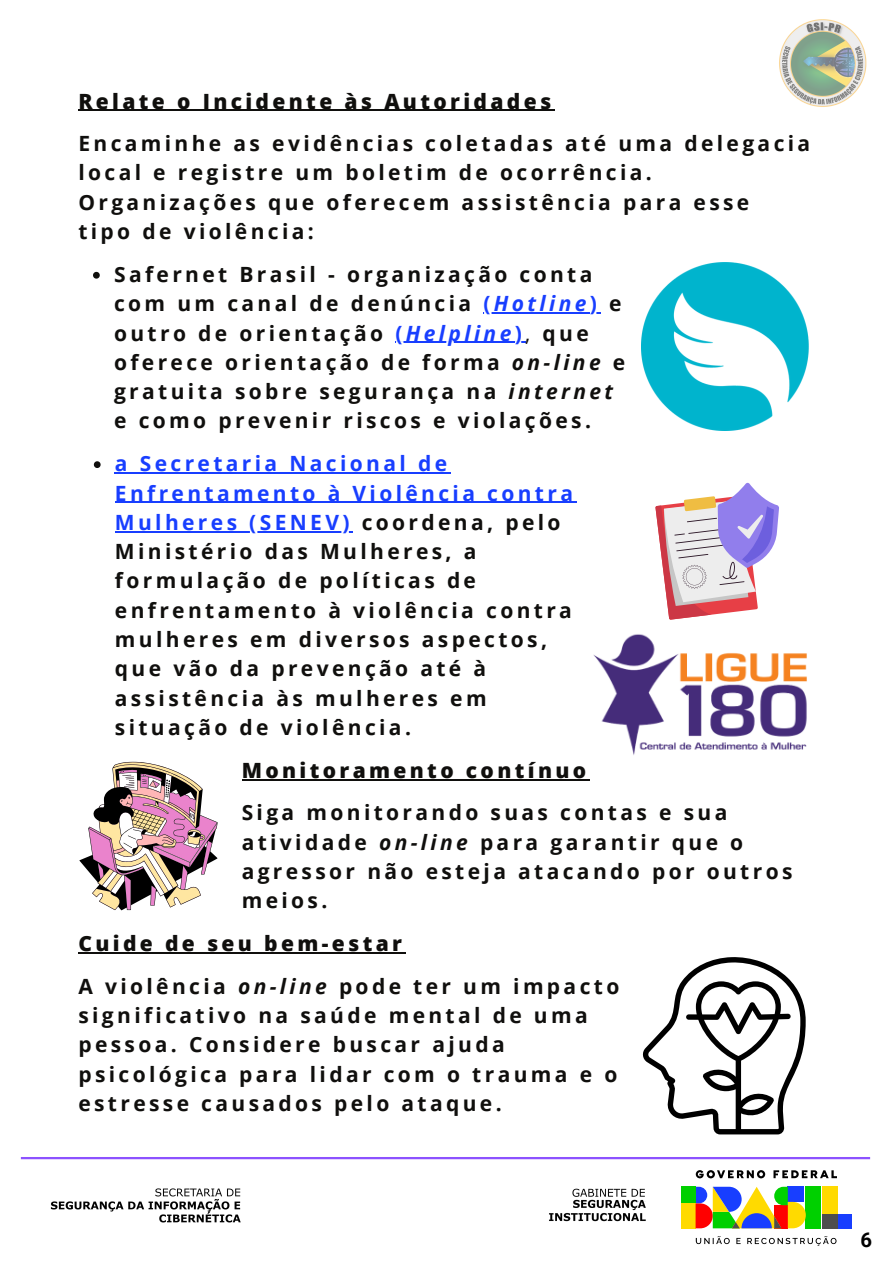
<style>
.page{position:relative;width:894px;height:1264px;background:#fff}
.page>*{position:absolute;margin:0;border:0;box-sizing:border-box;transform-origin:0 0}
.t1{font:700 21px/29.2px "Open Sans";letter-spacing:.16em;color:#100f0d}
.t2{font:800 21px "Open Sans";letter-spacing:.16em;color:#100f0d}
.t3{font:700 21px/29.2px "Open Sans";letter-spacing:.16em;color:#183eff}
.t4{font:italic 700 21px "Open Sans";letter-spacing:.16em;color:#183eff}
.t5{font:700 20.25px "Roboto";color:#000}
.s1{font-style:normal}
.s2{font-style:normal;color:#100f0d}
.s3{font-weight:400;font-style:normal;color:#100f0d}
.s4{font-style:italic}
.s5{color:#183eff}
</style>
<div class="page">
<img style="left:779px;top:19px;width:88px;height:88px">
<svg style="left:94px;top:461px;width:7px;height:7px"></svg>
<svg style="left:115px;top:472px;width:16px;height:1px"></svg>
<hr style="left:131px;top:472px;width:319px;height:1px;background:#183eff">
<hr style="left:115px;top:502px;width:461px;height:1px;background:#183eff">
<hr style="left:115px;top:531px;width:238px;height:1px;background:#183eff">
<hr style="left:21px;top:1156px;width:848px;height:3px;background:#8c52ff">
<img style="left:549px;top:1201px;width:97px;height:21px">
<img style="left:572px;top:1188px;width:73px;height:13px">
<img style="left:50px;top:1188px;width:191px;height:35px">
<div style="left:805px;top:1186px;width:15px;height:42px;background:#00d000"></div>
<div style="left:681px;top:1186px;width:14px;height:17px;background:#00d000"></div>
<div style="left:681px;top:1203px;width:14px;height:25px;background:#ffda00"></div>
<svg style="left:695px;top:1186px;width:110px;height:42px"></svg>
<svg style="left:695px;top:1170px;width:141px;height:8px"></svg>
<svg style="left:695px;top:1236px;width:141px;height:9px"></svg>
<div style="left:822px;top:1186px;width:14px;height:28px;background:#ffda00"></div>
<div style="left:836px;top:1214px;width:15px;height:14px;background:#183eff"></div>
<div style="left:822px;top:1214px;width:14px;height:14px;background:#4e4e4e"></div>
<img style="left:593px;top:634px;width:214px;height:121px">
<img style="left:641px;top:263px;width:168px;height:167px">
<svg style="left:655px;top:482px;width:124px;height:137px"></svg>
<svg style="left:79px;top:761px;width:138px;height:149px"></svg>
<svg style="left:642px;top:957px;width:163px;height:177px"></svg>
<hr style="left:78px;top:110px;width:476px;height:1px;background:#100f0d">
<svg style="left:93px;top:272px;width:7px;height:6px"></svg>
<hr style="left:494px;top:312px;width:95px;height:1px;background:#183eff">
<svg style="left:395px;top:341px;width:11px;height:2px"></svg>
<hr style="left:406px;top:341px;width:108px;height:2px;background:#183eff">
<svg style="left:514px;top:341px;width:11px;height:2px"></svg>
<hr style="left:78px;top:952px;width:327px;height:1px;background:#100f0d">
<hr style="left:241px;top:779px;width:348px;height:1px;background:#100f0d">
<p class="t2" style="left:78px;top:86px;width:474px">Relate o Incidente às Autoridades</p>
<p class="t1" style="left:78px;top:128px;width:733px">Encaminhe as evidências coletadas até uma delegacia local e registre um boletim de ocorrência.<br>Organizações que oferecem assistência para esse<br>tipo de violência:</p>
<p class="t1" style="left:114px;top:259px;width:479px">Safernet Brasil - organização conta com um canal de denúncia</p>
<p class="t4" style="left:483px;top:289px;width:140px"><span class="s1">(</span>Hotline<span class="s1">)</span> <span class="s2">e</span></p>
<h1 class="t1" style="left:114px;top:318px;width:270px">outro de orientação</h1>
<h1 class="t4" style="left:395px;top:318px;width:195px"><span class="s1">(</span>Helpline<span class="s1">)</span><span class="s3">,</span> <span class="s2">que</span></h1>
<p class="t1" style="left:114px;top:347px;width:512px">oferece orientação de forma <span class="s4">on-line</span> e gratuita sobre segurança na <span class="s4">internet </span>e como prevenir riscos e violações.</p>
<h1 class="t3" style="left:115px;top:448px;width:459px">a Secretaria Nacional de<br>Enfrentamento à Violência contra</h1>
<p class="t1" style="left:115px;top:507px;width:458px"><span class="s5">Mulheres (SENEV)</span> coordena, pelo<br>Ministério das Mulheres, a formulação de políticas de enfrentamento à violência contra mulheres em diversos aspectos, que vão da prevenção até à assistência às mulheres em situação de violência.</p>
<p class="t2" style="left:241px;top:755px;width:346px">Monitoramento contínuo</p>
<p class="t1" style="left:241px;top:797px;width:552px">Siga monitorando suas contas e sua atividade <span class="s4">on-line</span> para garantir que o agressor não esteja atacando por outros meios.</p>
<h1 class="t2" style="left:78px;top:928px;width:325px">Cuide de seu bem-estar</h1>
<p class="t1" style="left:78px;top:971px;width:542px">A violência <span class="s4">on-line</span> pode ter um impacto significativo na saúde mental de uma pessoa. Considere buscar ajuda psicológica para lidar com o trauma e o estresse causados pelo ataque.</p>
<p class="t5" style="left:860px;top:1228px;width:13px">6</p>
</div>
